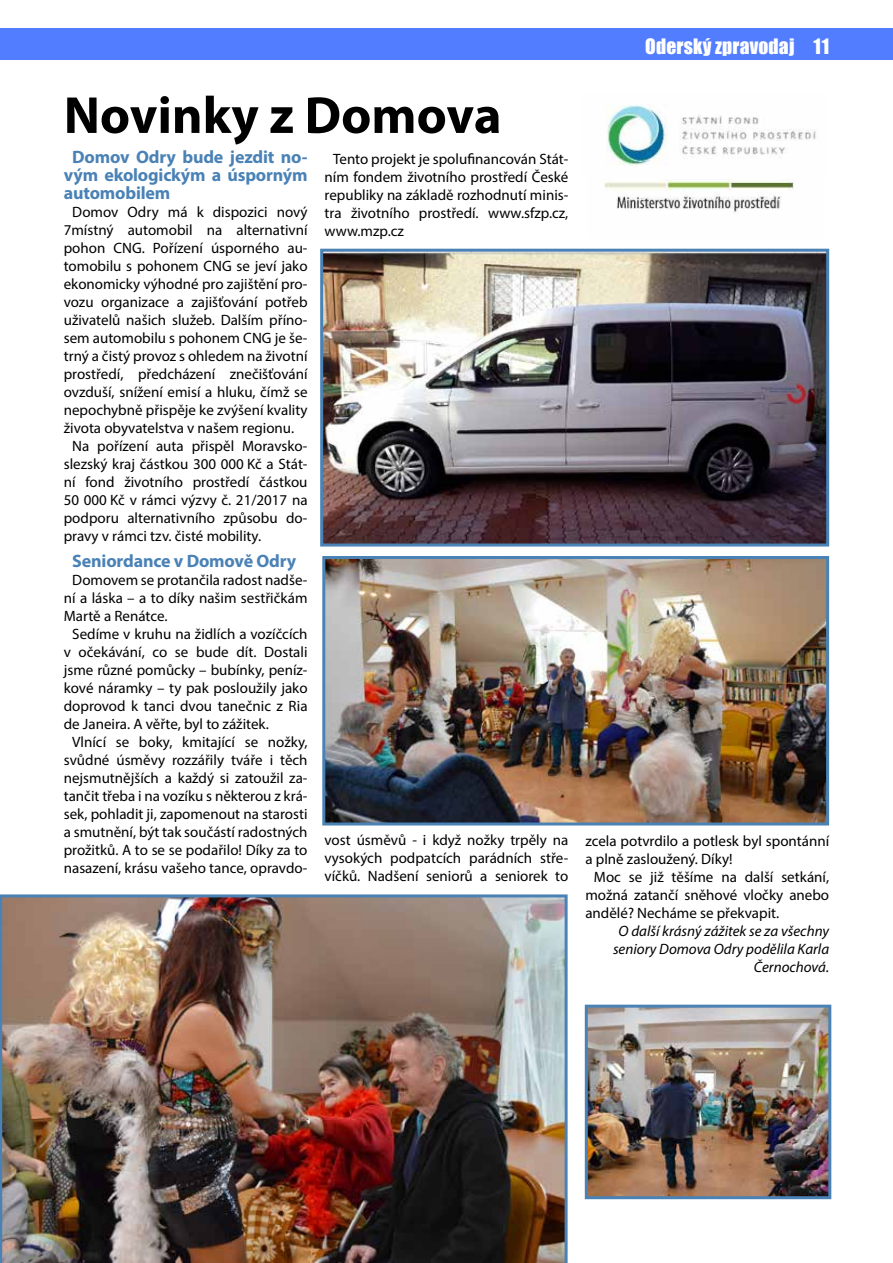
<style>
.page{position:relative;width:893px;height:1263px;background:#fff}
.page>*{position:absolute;margin:0;border:0;box-sizing:border-box;transform-origin:0 0}
.t1{font:700 52.5px "Myriad Pro";color:#000}
.t2{font:19.5px "Impact";letter-spacing:.01em;color:#fff}
.t3{font:700 18px/17.7px "Myriad Pro";letter-spacing:-.01em;color:#4a82b6;text-align:justify}
.t4{font:15px/18px "Myriad Pro";color:#000;text-align:justify}
.t5{font:italic 15px/18px "Myriad Pro";color:#000;text-align:right}
</style>
<div class="page">
<div style="left:0;top:28px;width:893px;height:32px;background:#527dff"></div>
<img style="left:0;top:894px;width:568px;height:369px">
<img style="left:326px;top:560px;width:499px;height:261px">
<div style="left:322px;top:556px;width:507px;height:269px;border:3px solid #4a82b6"></div>
<img style="left:589px;top:1009px;width:238px;height:186px">
<div style="left:585px;top:1005px;width:246px;height:194px;border:3px solid #4a82b6"></div>
<img style="left:324px;top:253px;width:501px;height:289px">
<div style="left:320px;top:249px;width:509px;height:297px;border:3px solid #4a82b6"></div>
<img style="left:606px;top:105px;width:210px;height:60px">
<img style="left:604px;top:178px;width:190px;height:35px">
<h1 class="t1" style="left:64px;top:81px;width:439px">Novinky z Domova</h1>
<p class="t3" style="left:64px;top:148px;width:245px;text-indent:8px">Domov Odry bude jezdit no‑ vým ekologickým a úsporným automobilem</p>
<p class="t4" style="left:72px;top:203px;width:237px">Domov Odry má k dispozici nový</p>
<p class="t4" style="left:64px;top:221px;width:245px">7místný automobil na alternativní</p>
<p class="t4" style="left:64px;top:239px;width:245px">pohon CNG. Pořízení úsporného au‑</p>
<p class="t4" style="left:64px;top:257px;width:245px">tomobilu s pohonem CNG se jeví jako</p>
<p class="t4" style="left:64px;top:275px;width:245px">ekonomicky výhodné pro zajištění pro‑</p>
<p class="t4" style="left:64px;top:293px;width:245px">vozu organizace a zajišťování potřeb</p>
<p class="t4" style="left:64px;top:311px;width:245px">uživatelů našich služeb. Dalším příno‑</p>
<p class="t4" style="left:64px;top:329px;width:245px">sem automobilu s pohonem CNG je še‑</p>
<p class="t4" style="left:64px;top:347px;width:245px">trný a čistý provoz s ohledem na životní</p>
<p class="t4" style="left:64px;top:365px;width:245px">prostředí, předcházení znečišťování</p>
<p class="t4" style="left:64px;top:383px;width:245px">ovzduší, snížení emisí a hluku, čímž se</p>
<p class="t4" style="left:64px;top:401px;width:245px">nepochybně přispěje ke zvýšení kvality</p>
<p class="t4" style="left:64px;top:419px;width:232px">života obyvatelstva v našem regionu.</p>
<p class="t4" style="left:72px;top:437px;width:237px">Na pořízení auta přispěl Moravsko‑</p>
<p class="t4" style="left:64px;top:455px;width:245px">slezský kraj částkou 300 000 Kč a Stát‑</p>
<p class="t4" style="left:64px;top:473px;width:245px">ní fond životního prostředí částkou</p>
<p class="t4" style="left:64px;top:491px;width:245px">50 000 Kč v rámci výzvy č. 21/2017 na</p>
<p class="t4" style="left:64px;top:509px;width:245px">podporu alternativního způsobu do‑</p>
<p class="t4" style="left:64px;top:527px;width:199px">pravy v rámci tzv. čisté mobility.</p>
<p class="t4" style="left:325px;top:149px;width:245px;text-indent:9px">Tento projekt je spolufinancován Stát‑ ním fondem životního prostředí České republiky na základě rozhodnutí minis‑ tra životního prostředí. www.sfzp.cz, www.mzp.cz</p>
<h2 class="t2" style="left:645px;top:31px;width:185px">Oderský zpravodaj 11</h2>
<p class="t3" style="left:72px;top:552px;width:225px">Seniordance v Domově Odry</p>
<p class="t4" style="left:72px;top:571px;width:237px">Domovem se protančila radost nadše‑</p>
<p class="t4" style="left:64px;top:589px;width:245px">ní a láska – a to díky našim sestřičkám</p>
<p class="t4" style="left:64px;top:607px;width:105px">Martě a Renátce.</p>
<p class="t4" style="left:72px;top:625px;width:237px">Sedíme v kruhu na židlích a vozíčcích</p>
<p class="t4" style="left:64px;top:643px;width:245px">v očekávání, co se bude dít. Dostali</p>
<p class="t4" style="left:64px;top:661px;width:245px">jsme různé pomůcky – bubínky, peníz‑</p>
<p class="t4" style="left:64px;top:679px;width:245px">kové náramky – ty pak posloužily jako</p>
<p class="t4" style="left:64px;top:697px;width:245px">doprovod k tanci dvou tanečnic z Ria</p>
<p class="t4" style="left:64px;top:715px;width:207px">de Janeira. A věřte, byl to zážitek.</p>
<p class="t4" style="left:72px;top:733px;width:237px">Vlnící se boky, kmitající se nožky,</p>
<p class="t4" style="left:64px;top:751px;width:245px">svůdné úsměvy rozzářily tváře i těch</p>
<p class="t4" style="left:64px;top:769px;width:245px">nejsmutnějších a každý si zatoužil za‑</p>
<p class="t4" style="left:64px;top:787px;width:245px">tančit třeba i na vozíku s některou z krá‑</p>
<p class="t4" style="left:64px;top:805px;width:245px">sek, pohladit ji, zapomenout na starosti</p>
<p class="t4" style="left:64px;top:823px;width:245px">a smutnění, být tak součástí radostných</p>
<p class="t4" style="left:64px;top:841px;width:245px">prožitků. A to se se podařilo! Díky za to</p>
<p class="t4" style="left:64px;top:859px;width:245px">nasazení, krásu vašeho tance, opravdo‑</p>
<p class="t4" style="left:325px;top:831px;width:245px">vost úsměvů - i když nožky trpěly na vysokých podpatcích parádních stře‑ víčků. Nadšení seniorů a seniorek to</p>
<p class="t4" style="left:585px;top:831px;width:245px">zcela potvrdilo a potlesk byl spontánní</p>
<p class="t4" style="left:585px;top:849px;width:149px">a plně zasloužený. Díky!</p>
<p class="t4" style="left:594px;top:867px;width:237px">Moc se již těšíme na další setkání,</p>
<p class="t4" style="left:585px;top:885px;width:245px">možná zatančí sněhové vločky anebo</p>
<p class="t4" style="left:585px;top:903px;width:195px">andělé? Necháme se překvapit.</p>
<p class="t5" style="left:613px;top:921px;width:218px">O další krásný zážitek se za všechny seniory Domova Odry podělila Karla<br>Černochová.</p>
</div>
